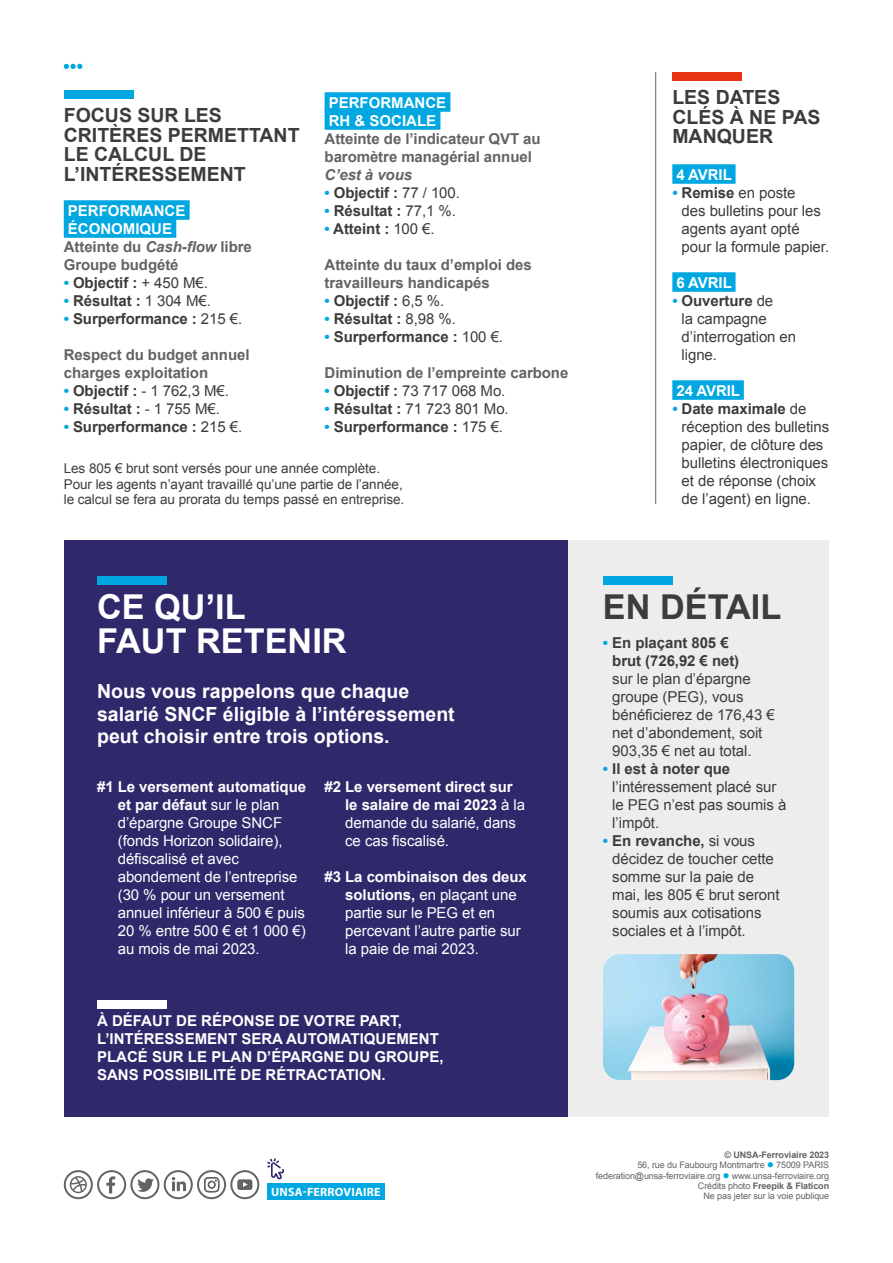
<style>
.page{position:relative;width:893px;height:1263px;background:#fff}
.page>*{position:absolute;margin:0;border:0;box-sizing:border-box;transform-origin:0 0}
.t1{font:700 34.35px/34.3px "Arial";color:#fff}
.t2{font:700 34.35px "Arial";color:#3c3c3b}
.t3{font:700 19.5px/22.5px "Arial";color:#fff}
.t4{font:700 19.5px/19.5px "Arial";color:#3c3c3b}
.t5{font:15px/18px "Arial";letter-spacing:-.005em;color:#3c3c3b}
.t6{font:15px/18px "Arial";letter-spacing:-.005em;color:#fff}
.t7{font:700 15px/18px "Arial";letter-spacing:-.005em;color:#3c3c3b}
.t8{font:700 15px/18px "Arial";color:#fff}
.t9{font:700 15px/18px "Arial";letter-spacing:-.005em;color:#646363}
.t10{font:italic 700 15px "Arial";letter-spacing:-.005em;color:#646363}
.t11{font:13.5px/15.6px "Arial";letter-spacing:-.005em;color:#3c3c3b}
.t12{font:700 12px "Myriad Pro";letter-spacing:.02em;color:#fff}
.t13{font:9px/10.4px "Arial";letter-spacing:-.01em;color:#646363;text-align:right}
.s1{color:#fff}
.s2{font-style:italic}
.s3{color:#00a7e1}
.s4{font-weight:400}
.s5{font-weight:700;color:#00a7e1}
.s6{font-weight:700}
</style>
<div class="page">
<svg style="left:64px;top:64px;width:18px;height:5px"></svg>
<div style="left:267px;top:1183px;width:118px;height:16px;background:#00a7e1"></div>
<svg style="left:64px;top:1170px;width:195px;height:29px"></svg>
<svg style="left:267px;top:1158px;width:17px;height:22px"></svg>
<div style="left:64px;top:200px;width:126px;height:20px;background:#00a7e1"></div>
<div style="left:64px;top:218px;width:112px;height:20px;background:#00a7e1"></div>
<div style="left:325px;top:92px;width:125px;height:20px;background:#00a7e1"></div>
<div style="left:325px;top:110px;width:115px;height:20px;background:#00a7e1"></div>
<div style="left:64px;top:540px;width:504px;height:576px;background:#2f296c"></div>
<div style="left:568px;top:540px;width:261px;height:576px;background:#ededed"></div>
<div style="left:603px;top:576px;width:70px;height:8px;background:#00a7e1"></div>
<div style="left:64px;top:90px;width:70px;height:8px;background:#00a7e1"></div>
<div style="left:97px;top:576px;width:70px;height:8px;background:#00a7e1"></div>
<div style="left:97px;top:1000px;width:70px;height:8px;background:#fff"></div>
<img style="left:603px;top:954px;width:191px;height:126px">
<div style="left:672px;top:72px;width:70px;height:8px;background:#e63312"></div>
<div style="left:672px;top:164px;width:64px;height:20px;background:#00a7e1"></div>
<div style="left:672px;top:272px;width:64px;height:20px;background:#00a7e1"></div>
<div style="left:672px;top:380px;width:72px;height:20px;background:#00a7e1"></div>
<hr style="left:655px;top:72px;width:1px;height:432px;background:#646363">
<h2 class="t4" style="left:64px;top:106px;width:237px">FOCUS SUR LES<br>CRITÈRES PERMETTANT<br>LE CALCUL DE<br>L’INTÉRESSEMENT</h2>
<p class="t9" style="left:64px;top:202px;width:190px"><span class="s1">PERFORMANCE<br>ÉCONOMIQUE<br></span>Atteinte du <span class="s2">Cash-flow</span> libre<br>Groupe budgété</p>
<p class="t7" style="left:64px;top:274px;width:146px"><span class="s3">•</span> Objectif : <span class="s4">+ 450 M€.</span></p>
<p class="t7" style="left:64px;top:292px;width:149px"><span class="s3">•</span> Résultat : <span class="s4">1 304 M€.</span></p>
<p class="t7" style="left:64px;top:310px;width:180px"><span class="s3">•</span> Surperformance : <span class="s4">215 €.</span></p>
<p class="t9" style="left:64px;top:346px;width:187px">Respect du budget annuel charges exploitation</p>
<p class="t5" style="left:64px;top:382px;width:167px"><span class="s5">•</span> <span class="s6">Objectif :</span> - 1 762,3 M€.</p>
<p class="t7" style="left:64px;top:400px;width:158px"><span class="s3">•</span> Résultat : <span class="s4">- 1 755 M€.</span></p>
<p class="t7" style="left:64px;top:418px;width:180px"><span class="s3">•</span> Surperformance : <span class="s4">215 €.</span></p>
<p class="t8" style="left:329px;top:94px;width:119px">PERFORMANCE<br>RH &amp; SOCIALE</p>
<p class="t9" style="left:325px;top:130px;width:218px">Atteinte de l’indicateur QVT au baromètre managérial annuel</p>
<p class="t10" style="left:325px;top:165px;width:89px">C’est à vous</p>
<p class="t7" style="left:325px;top:184px;width:137px"><span class="s3">•</span> Objectif : <span class="s4">77 / 100.</span></p>
<p class="t7" style="left:325px;top:202px;width:133px"><span class="s3">•</span> Résultat : <span class="s4">77,1 %.</span></p>
<p class="t7" style="left:325px;top:220px;width:112px"><span class="s3">•</span> Atteint : <span class="s4">100 €.</span></p>
<p class="t9" style="left:325px;top:256px;width:209px">Atteinte du taux d’emploi des travailleurs handicapés</p>
<p class="t7" style="left:325px;top:292px;width:121px"><span class="s3">•</span> Objectif : <span class="s4">6,5 %.</span></p>
<p class="t7" style="left:325px;top:310px;width:133px"><span class="s3">•</span> Résultat : <span class="s4">8,98 %.</span></p>
<p class="t7" style="left:325px;top:328px;width:180px"><span class="s3">•</span> Surperformance : <span class="s4">100 €.</span></p>
<p class="t9" style="left:325px;top:364px;width:245px">Diminution de l’empreinte carbone</p>
<p class="t5" style="left:325px;top:382px;width:182px"><span class="s5">•</span> <span class="s6">Objectif :</span> 73 717 068 Mo.</p>
<p class="t5" style="left:325px;top:400px;width:186px"><span class="s5">•</span> <span class="s6">Résultat :</span> 71 723 801 Mo.</p>
<p class="t7" style="left:325px;top:418px;width:180px"><span class="s3">•</span> Surperformance : <span class="s4">175 €.</span></p>
<p class="t11" style="left:64px;top:461px;width:342px">Les 805 € brut sont versés pour une année complète.<br>Pour les agents n’ayant travaillé qu’une partie de l’année, le calcul se fera au prorata du temps passé en entreprise.</p>
<h2 class="t4" style="left:672px;top:88px;width:150px">LES DATES<br>CLÉS À NE PAS<br>MANQUER</h2>
<p class="t8" style="left:676px;top:166px;width:57px">4 AVRIL</p>
<p class="t5" style="left:682px;top:184px;width:149px;text-indent:-9px"><span class="s5">•</span> <span class="s6">Remise</span> en poste<br>des bulletins pour les agents ayant opté pour la formule papier.</p>
<p class="t8" style="left:676px;top:274px;width:57px">6 AVRIL</p>
<p class="t5" style="left:682px;top:292px;width:116px;text-indent:-9px"><span class="s5">•</span> <span class="s6">Ouverture</span> de<br>la campagne d’interrogation en ligne.</p>
<p class="t8" style="left:676px;top:382px;width:65px">24 AVRIL</p>
<p class="t5" style="left:682px;top:400px;width:149px;text-indent:-9px"><span class="s5">•</span> <span class="s6">Date maximale</span> de réception des bulletins papier, de clôture des bulletins électroniques et de réponse (choix de l’agent) en ligne.</p>
<h1 class="t1" style="left:97px;top:591px;width:251px">CE QU’IL<br>FAUT RETENIR</h1>
<h2 class="t3" style="left:97px;top:681px;width:359px">Nous vous rappelons que chaque salarié SNCF éligible à l’intéressement peut choisir entre trois options.</h2>
<p class="t6" style="left:118px;top:778px;width:190px;text-indent:-21px"><span class="s6">#1 Le versement automatique et par défaut</span> sur le plan d’épargne Groupe SNCF (fonds Horizon solidaire), défiscalisé et avec abondement de l’entreprise (30 % pour un versement annuel inférieur à 500 € puis<br>20 % entre 500 € et 1 000 €) au mois de mai 2023.</p>
<p class="t8" style="left:345px;top:778px;width:181px;text-indent:-21px">#2 Le versement direct sur le salaire de mai 2023 <span class="s4">à la demande du salarié, dans ce cas fiscalisé.</span></p>
<p class="t6" style="left:345px;top:868px;width:183px;text-indent:-21px"><span class="s6">#3 La combinaison des deux solutions,</span> en plaçant une partie sur le PEG et en percevant l’autre partie sur la paie de mai 2023.</p>
<p class="t8" style="left:97px;top:1012px;width:348px">À DÉFAUT DE RÉPONSE DE VOTRE PART, L’INTÉRESSEMENT SERA AUTOMATIQUEMENT PLACÉ SUR LE PLAN D’ÉPARGNE DU GROUPE, SANS POSSIBILITÉ DE RÉTRACTATION.</p>
<p class="t12" style="left:271px;top:1184px;width:111px">UNSA-FERROVIAIRE</p>
<h1 class="t2" style="left:603px;top:584px;width:180px">EN DÉTAIL</h1>
<p class="t7" style="left:612px;top:634px;width:129px;text-indent:-9px"><span class="s3">•</span> En plaçant 805 € brut (726,92 € net)</p>
<p class="t5" style="left:612px;top:670px;width:164px">sur le plan d’épargne groupe (PEG), vous bénéficierez de 176,43 € net d’abondement, soit<br>903,35 € net au total.</p>
<p class="t5" style="left:612px;top:760px;width:176px;text-indent:-9px"><span class="s5">•</span> <span class="s6">Il est à noter que </span>l’intéressement placé sur le PEG n’est pas soumis à l’impôt.</p>
<p class="t5" style="left:612px;top:832px;width:169px;text-indent:-9px"><span class="s5">•</span> <span class="s6">En revanche,</span> si vous décidez de toucher cette somme sur la paie de mai, les 805 € brut seront soumis aux cotisations sociales et à l’impôt.</p>
<p class="t13" style="left:596px;top:1149px;width:235px"><span class="s6">© UNSA-Ferroviaire 2023<br></span>56, rue du Faubourg Montmartre <span class="s3">●</span> 75009 PARIS federation@unsa-ferroviaire.org <span class="s3">●</span> www.unsa-ferroviaire.org Crédits photo <span class="s6">Freepik &amp; Flaticon</span></p>
<p class="t13" style="left:703px;top:1191px;width:127px">Ne pas jeter sur la voie publique</p>
</div>
